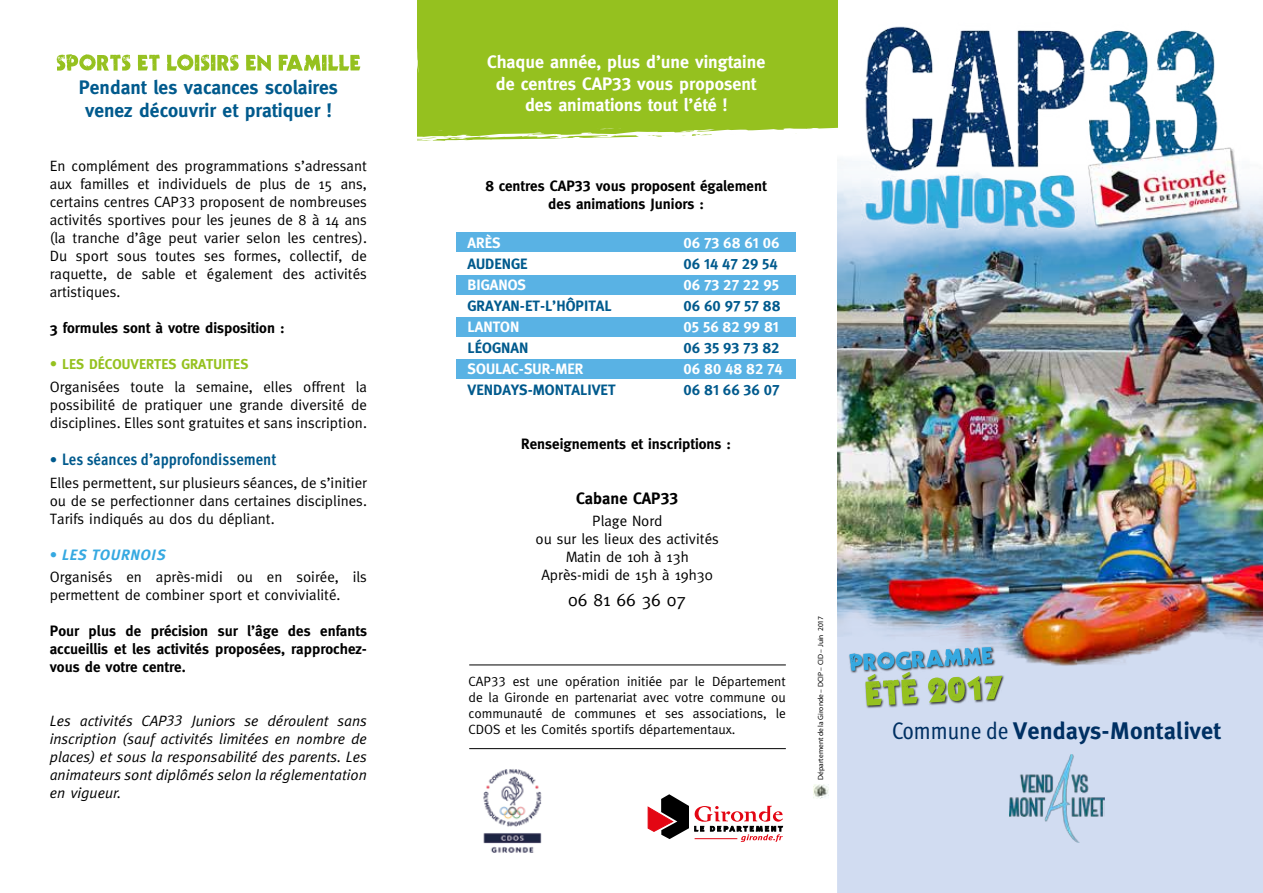
<style>
.page{position:relative;width:1263px;height:893px;background:#fff}
.page>*{position:absolute;margin:0;border:0;box-sizing:border-box;transform-origin:0 0}
.t1{font:700 24px "Meta Plus";color:#003063}
.t2{font:700 19.5px/23.4px "Meta";color:#005a8d;text-align:center}
.t3{font:700 18px/21.6px "Meta";color:#fff;text-align:center}
.t4{font:18px "Meta";color:#000}
.t5{font:700 16.5px "Meta Cond";color:#005a8d}
.t6{font:700 16.5px "Meta";color:#000}
.t7{font:15px/18px "Meta";color:#000;text-align:justify}
.t8{font:700 15px/18px "Meta";color:#000;text-align:justify}
.t9{font:italic 15px/18px "Meta";color:#000;text-align:justify}
.t10{font:700 15px "Meta";color:#005a8d}
.t11{font:15px "Meta Bold Caps Expert";color:#fff}
.t12{font:15px "Meta Bold Caps Expert";color:#005a8d}
.t13{font:700 15px "Meta";color:#fff}
.t14{font:700 14.25px "Meta";color:#95c11f}
.t15{font:13.5px/16.2px "Meta";color:#000;text-align:justify}
.t16{font:7.5px "Myriad Pro";color:#000}
.s1{font-family:"Meta Caps"}
.s2{font-size:15px}
.s3{font-family:"Meta";font-size:15px}
.s4{font-weight:700;color:#36a9e1}
.s5{font-weight:700;font-style:italic;color:#36a9e1}
.s6{font-family:"Meta Bold Caps Expert";font-weight:400}
.s7{font-family:"Meta Cond";font-weight:400}
</style>
<div class="page">
<div style="left:417px;top:0;width:421px;height:133px;background:#95c11f"></div>
<div style="left:417px;top:13px;width:254px;height:128px;background:#95c11f"></div>
<svg style="left:682px;top:131px;width:67px;height:5px"></svg>
<svg style="left:826px;top:123px;width:12px;height:2px"></svg>
<div style="left:838px;top:158px;width:425px;height:735px;background:#d1dcf1"></div>
<div style="left:457px;top:233px;width:339px;height:19px;background:#59b2e4"></div>
<div style="left:457px;top:275px;width:339px;height:19px;background:#59b2e4"></div>
<div style="left:457px;top:317px;width:339px;height:19px;background:#59b2e4"></div>
<div style="left:457px;top:359px;width:339px;height:19px;background:#59b2e4"></div>
<img style="left:838px;top:26px;width:425px;height:790px">
<svg style="left:56px;top:54px;width:304px;height:17px"></svg>
<hr style="left:469px;top:665px;width:317px;height:1px;background:#000">
<hr style="left:469px;top:748px;width:317px;height:1px;background:#000">
<img style="left:483px;top:769px;width:59px;height:84px">
<svg style="left:647px;top:794px;width:136px;height:48px"></svg>
<img style="left:813px;top:784px;width:15px;height:15px">
<div style="left:849px;top:646px;width:147px;height:63px;background:#000;opacity:.75"></div>
<div style="left:984px;top:675px;width:21px;height:27px;background:#000;opacity:.93"></div>
<svg style="left:849px;top:647px;width:153px;height:59px"></svg>
<img style="left:1009px;top:755px;width:95px;height:88px">
<h2 class="t2" style="left:79px;top:75px;width:261px">Pendant les vacances scolaires venez découvrir et pratiquer !</h2>
<p class="t7" style="left:50px;top:157px;width:319px">En complément des programmations s’adressant aux familles et individuels de plus de 15 ans, certains centres CAP<span class="s1">33</span> proposent de nombreuses activités sportives pour les jeunes de 8 à 14 ans (la tranche d’âge peut varier selon les centres).<br>Du sport sous toutes ses formes, collectif, de raquette, de sable et également des activités artistiques.</p>
<p class="t8" style="left:50px;top:319px;width:236px">3 formules sont à votre disposition :</p>
<p class="t14" style="left:50px;top:356px;width:200px"><span class="s2">•</span> LES DÉCOUVERTES GRATUITES</p>
<p class="t7" style="left:50px;top:377px;width:319px">Organisées toute la semaine, elles offrent la possibilité de pratiquer une grande diversité de disciplines. Elles sont gratuites et sans inscription.</p>
<p class="t5" style="left:50px;top:450px;width:228px"><span class="s3">•</span> Les séances d’approfondissement</p>
<p class="t7" style="left:50px;top:473px;width:319px">Elles permettent, sur plusieurs séances, de s’initier ou de se perfectionner dans certaines disciplines.<br>Tarifs indiqués au dos du dépliant.</p>
<p class="t7" style="left:50px;top:543px;width:319px;line-height:22.2px"><span class="s4">•</span> <span class="s5">LES TOURNOIS<br></span>Organisés en après-midi ou en soirée, ils</p>
<p class="t7" style="left:50px;top:585px;width:292px">permettent de combiner sport et convivialité.</p>
<p class="t8" style="left:50px;top:622px;width:319px">Pour plus de précision sur l’âge des enfants accueillis et les activités proposées, rapprochez&shy;vous de votre centre.</p>
<p class="t9" style="left:50px;top:711px;width:319px">Les activités CAP33 Juniors se déroulent sans inscription (sauf activités limitées en nombre de places) et sous la responsabilité des parents. Les animateurs sont diplômés selon la réglementation en vigueur.</p>
<p class="t3" style="left:487px;top:51px;width:280px">Chaque année, plus d’une vingtaine de centres CAP<span class="s6">33</span> vous proposent des animations tout l’été !</p>
<p class="t8" style="left:486px;top:176px;width:282px;text-align:center">8 centres CAP<span class="s6">33</span> vous proposent également des animations Juniors :</p>
<p class="t13" style="left:467px;top:234px;width:35px">ARÈS</p>
<p class="t11" style="left:683px;top:234px;width:98px">06 73 68 61 06</p>
<p class="t10" style="left:467px;top:255px;width:62px">AUDENGE</p>
<p class="t12" style="left:683px;top:255px;width:96px">06 14 47 29 54</p>
<p class="t13" style="left:467px;top:276px;width:60px">BIGANOS</p>
<p class="t11" style="left:683px;top:276px;width:97px">06 73 27 22 95</p>
<p class="t10" style="left:467px;top:297px;width:146px">GRAYAN-ET-L’HÔPITAL</p>
<p class="t12" style="left:683px;top:297px;width:99px">06 60 97 57 88</p>
<p class="t13" style="left:467px;top:318px;width:53px">LANTON</p>
<p class="t11" style="left:683px;top:318px;width:97px">05 56 82 99 81</p>
<p class="t10" style="left:467px;top:339px;width:62px">LÉOGNAN</p>
<p class="t12" style="left:683px;top:339px;width:98px">06 35 93 73 82</p>
<p class="t13" style="left:467px;top:360px;width:117px">SOULAC-SUR-MER</p>
<p class="t11" style="left:683px;top:360px;width:101px">06 80 48 82 74</p>
<p class="t10" style="left:467px;top:381px;width:150px">VENDAYS-MONTALIVET</p>
<p class="t12" style="left:683px;top:381px;width:98px">06 81 66 36 07</p>
<p class="t8" style="left:521px;top:434px;width:211px">Renseignements et inscriptions :</p>
<p class="t6" style="left:576px;top:489px;width:103px">Cabane CAP<span class="s6">33</span></p>
<p class="t7" style="left:535px;top:512px;width:185px;text-align:center">Plage Nord<br>ou sur les lieux des activités<br>Matin de 10h à 13h<br>Après-midi de 15h à 19h30</p>
<p class="t4" style="left:568px;top:590px;width:119px">06 81 66 36 07</p>
<p class="t15" style="left:469px;top:673px;width:319px">CAP<span class="s1">33</span> est une opération initiée par le Département de la Gironde en partenariat avec votre commune ou communauté de communes et ses associations, le CDOS et les Comités sportifs départementaux.</p>
<p class="t16" style="left:816px;top:780px;width:165px;rotate:-90deg">Département de la Gironde – DCIP – CID – Juin 2017</p>
<h1 class="t1" style="left:892px;top:716px;width:331px"><span class="s7">Commune de</span> Vendays-Montalivet</h1>
</div>
